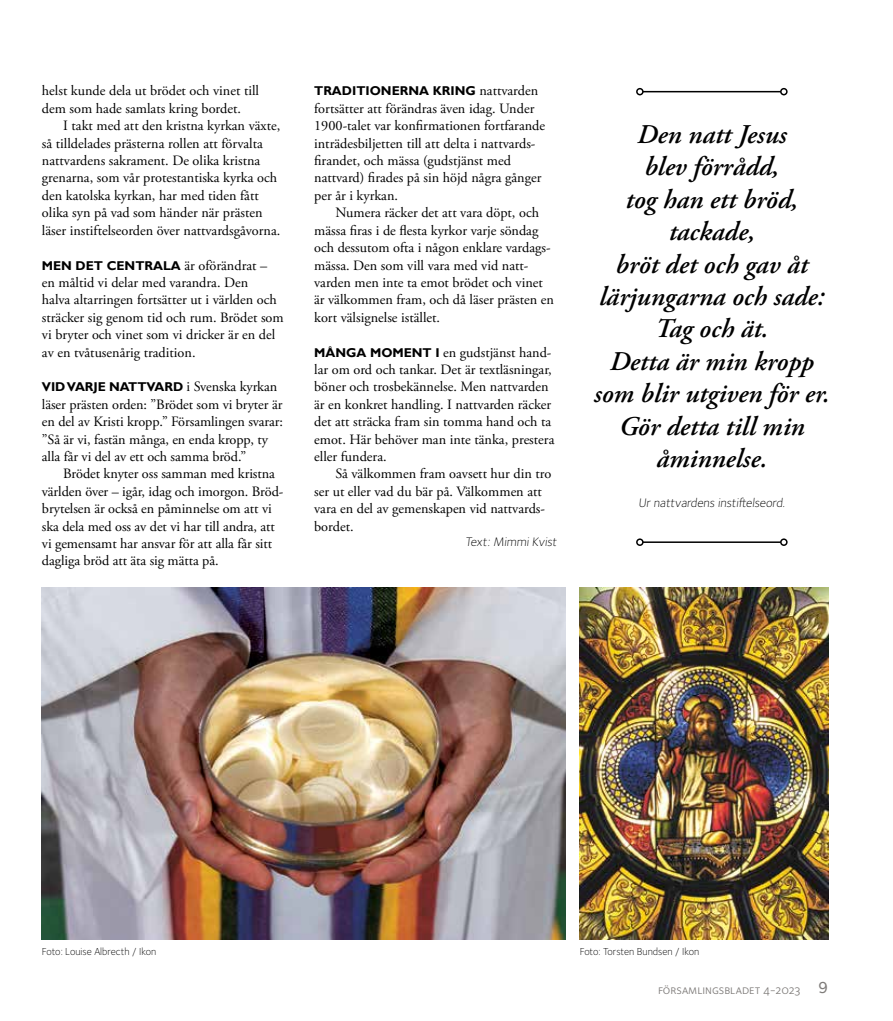
<style>
.page{position:relative;width:893px;height:1021px;background:#fff}
.page>*{position:absolute;margin:0;border:0;box-sizing:border-box;transform-origin:0 0}
.t1{font:italic 600 27px/32.4px "Adobe Garamond Pro";color:#000;text-align:center}
.t2{font:14.25px/17.4px "Adobe Garamond Pro";color:#000}
.t3{font:700 12.75px "Gill Sans";color:#000}
.t4{font:300 12.75px "Foundry Sterling OT3";color:#000}
.t5{font:12.75px "Foundry Sterling OT3";color:#7f7c7a}
.t6{font:300 10.5px "Foundry Sterling OT3";letter-spacing:-.005em;color:#000}
.s1{font-family:"Adobe Garamond Pro";font-weight:400;font-size:14.25px}
.s2{font-family:"Gill Sans";font-weight:700;font-size:12.75px}
.s3{font-weight:500;font-size:16.5px}
</style>
<div class="page">
<img style="left:580px;top:587px;width:249px;height:352px">
<img style="left:42px;top:587px;width:523px;height:352px">
<hr style="left:643px;top:91px;width:138px;height:1px;background:#000">
<div style="left:636px;top:88px;width:8px;height:7px;border:2px solid #000;border-radius:50%"></div>
<div style="left:780px;top:88px;width:8px;height:7px;border:2px solid #000;border-radius:50%"></div>
<hr style="left:643px;top:541px;width:138px;height:2px;background:#000">
<div style="left:636px;top:538px;width:8px;height:8px;border:2px solid #000;border-radius:50%"></div>
<div style="left:780px;top:538px;width:8px;height:8px;border:2px solid #000;border-radius:50%"></div>
<p class="t2" style="left:42px;top:83px;width:219px">helst kunde dela ut brödet och vinet till dem som hade samlats kring bordet.</p>
<p class="t2" style="left:42px;top:117px;width:240px;text-indent:21px">I takt med att den kristna kyrkan växte, så tilldelades prästerna rollen att förvalta nattvardens sakrament. De olika kristna grenarna, som vår protestantiska kyrka och den katolska kyrkan, har med tiden fått olika syn på vad som händer när prästen läser instiftelseorden över nattvardsgåvorna.</p>
<p class="t3" style="left:42px;top:257px;width:227px">MEN DET CENTRALA <span class="s1">är oförändrat –</span></p>
<p class="t2" style="left:42px;top:274px;width:243px">en måltid vi delar med varandra. Den<br>halva altarringen fortsätter ut i världen och sträcker sig genom tid och rum. Brödet som vi bryter och vinet som vi dricker är en del av en tvåtusenårig tradition.</p>
<p class="t3" style="left:42px;top:379px;width:237px">VID VARJE NATTVARD <span class="s1">i Svenska kyrkan</span></p>
<p class="t2" style="left:42px;top:396px;width:243px">läser prästen orden: ”Brödet som vi bryter är en del av Kristi kropp.” Församlingen svarar: ”Så är vi, fastän många, en enda kropp, ty alla får vi del av ett och samma bröd.”</p>
<p class="t2" style="left:42px;top:465px;width:243px;text-indent:21px">Brödet knyter oss samman med kristna världen över – igår, idag och imorgon. Bröd&shy;brytelsen är också en påminnelse om att vi ska dela med oss av det vi har till andra, att vi gemensamt har ansvar för att alla får sitt dagliga bröd att äta sig mätta på.</p>
<p class="t3" style="left:314px;top:83px;width:225px">TRADITIONERNA KRING <span class="s1">nattvarden</span></p>
<p class="t2" style="left:314px;top:100px;width:232px">fortsätter att förändras även idag. Under 1900-talet var konfirmationen fortfarande inträdesbiljetten till att delta i nattvards&shy;firandet, och mässa (gudstjänst med nattvard) firades på sin höjd några gånger per år i kyrkan.</p>
<p class="t2" style="left:314px;top:204px;width:241px;text-indent:21px">Numera räcker det att vara döpt, och mässa firas i de flesta kyrkor varje söndag och dessutom ofta i någon enklare vardags&shy;mässa. Den som vill vara med vid natt&shy;varden men inte ta emot brödet och vinet är välkommen fram, och då läser prästen en kort välsignelse istället.</p>
<p class="t2" style="left:314px;top:344px;width:242px"><span class="s2">MÅNGA MOMENT I</span> en gudstjänst hand&shy;lar om ord och tankar. Det är textläsningar, böner och trosbekännelse. Men nattvarden är en konkret handling. I nattvarden räcker det att sträcka fram sin tomma hand och ta emot. Här behöver man inte tänka, prestera eller fundera.</p>
<p class="t2" style="left:314px;top:465px;width:239px;text-indent:21px">Så välkommen fram oavsett hur din tro ser ut eller vad du bär på. Välkommen att vara en del av gemenskapen vid nattvards&shy;bordet.</p>
<p class="t4" style="left:465px;top:532px;width:95px">Text: Mimmi Kvist</p>
<h1 class="t1" style="left:594px;top:118px;width:237px">Den natt Jesus<br>blev förrådd,<br>tog han ett bröd, tackade,<br>bröt det och gav åt lärjungarna och sade:<br>Tag och ät.<br>Detta är min kropp som blir utgiven för er.<br>Gör detta till min åminnelse.</h1>
<p class="t4" style="left:639px;top:493px;width:150px">Ur nattvardens instiftelseord.</p>
<p class="t6" style="left:42px;top:944px;width:116px">Foto: Louise Albrecth / Ikon</p>
<p class="t6" style="left:580px;top:944px;width:121px">Foto: Torsten Bundsen / Ikon</p>
<p class="t5" style="left:658px;top:979px;width:172px">församlingsbladet 4-2023 <span class="s3">9</span></p>
</div>
